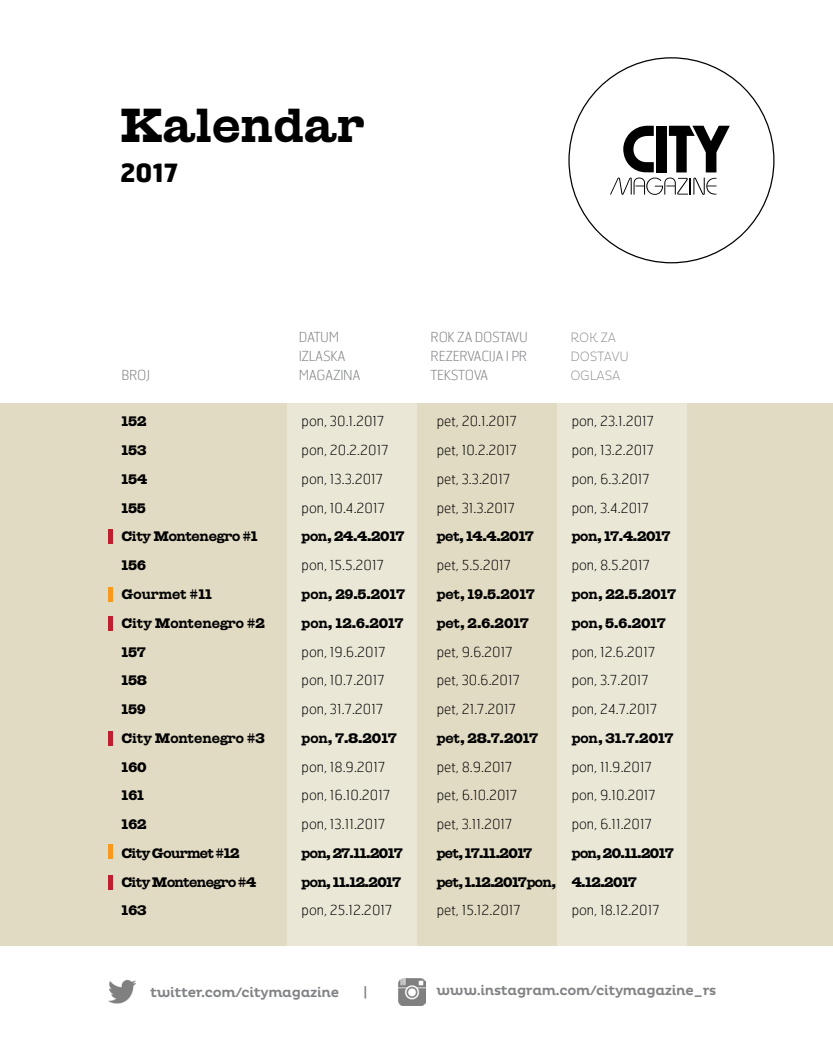
<style>
.page{position:relative;width:833px;height:1046px;background:#fff}
.page>*{position:absolute;margin:0;border:0;box-sizing:border-box;transform-origin:0 0}
.t1{font:47.5px "Giza";color:#000}
.t2{font:700 25px "Hermes FB";color:#000}
.t3{font:100 13.75px "Hermes FB";color:#000}
.t4{font:13.75px "Giza";letter-spacing:-.02em;color:#000}
.t5{font:13.75px "Giza";color:#000}
.t6{font:13.75px "Giza";letter-spacing:-.04em;color:#000}
.t7{font:100 13.75px/18.8px "Hermes FB";letter-spacing:-.025em;color:#808285}
.t8{font:500 13.75px "Pluto";letter-spacing:-.025em;color:#808285}
.t9{font:200 13.75px/18.8px "Pluto Cond";letter-spacing:-.01em;color:#808285}
</style>
<div class="page">
<div style="left:0;top:403px;width:833px;height:542px;background:#e2dbc3"></div>
<div style="left:287px;top:403px;width:129px;height:542px;background:#ebe7d7"></div>
<div style="left:557px;top:403px;width:129px;height:542px;background:#ebe7d7"></div>
<hr style="left:108px;top:529px;width:4px;height:14px;background:#be1e2d">
<hr style="left:108px;top:587px;width:4px;height:14px;background:#f8991d">
<hr style="left:108px;top:844px;width:4px;height:14px;background:#f8991d">
<hr style="left:108px;top:616px;width:4px;height:14px;background:#be1e2d">
<hr style="left:108px;top:874px;width:4px;height:15px;background:#be1e2d">
<hr style="left:108px;top:731px;width:4px;height:15px;background:#be1e2d">
<svg style="left:568px;top:57px;width:206px;height:206px"></svg>
<svg style="left:610px;top:126px;width:120px;height:69px"></svg>
<img style="left:109px;top:979px;width:27px;height:25px">
<img style="left:398px;top:978px;width:27px;height:26px">
<h1 class="t1" style="left:120px;top:98px;width:245px">Kalendar</h1>
<h2 class="t2" style="left:120px;top:157px;width:60px">2017</h2>
<p class="t7" style="left:122px;top:365px;width:30px">BROJ</p>
<p class="t7" style="left:299px;top:327px;width:63px">DATUM<br>IZLASKA<br>MAGAZINA</p>
<p class="t7" style="left:430px;top:327px;width:99px;text-align:justify">ROK ZA DOSTAVU REZERVACIJA I PR TEKSTOVA</p>
<p class="t9" style="left:570px;top:328px;width:60px">ROK ZA<br>DOSTAVU<br>OGLASA</p>
<p class="t4" style="left:122px;top:413px;width:26px">152</p>
<p class="t3" style="left:302px;top:412px;width:84px">pon, 30.1.2017</p>
<p class="t3" style="left:437px;top:412px;width:82px">pet, 20.1.2017</p>
<p class="t3" style="left:572px;top:412px;width:84px">pon, 23.1.2017</p>
<p class="t4" style="left:122px;top:442px;width:26px">153</p>
<p class="t3" style="left:302px;top:441px;width:89px">pon, 20.2.2017</p>
<p class="t3" style="left:437px;top:441px;width:82px">pet, 10.2.2017</p>
<p class="t3" style="left:572px;top:441px;width:84px">pon, 13.2.2017</p>
<p class="t4" style="left:122px;top:471px;width:27px">154</p>
<p class="t3" style="left:302px;top:470px;width:83px">pon, 13.3.2017</p>
<p class="t3" style="left:437px;top:470px;width:75px">pet, 3.3.2017</p>
<p class="t3" style="left:572px;top:470px;width:80px">pon, 6.3.2017</p>
<p class="t4" style="left:122px;top:500px;width:26px">155</p>
<p class="t3" style="left:302px;top:499px;width:85px">pon, 10.4.2017</p>
<p class="t3" style="left:437px;top:499px;width:80px">pet, 31.3.2017</p>
<p class="t3" style="left:572px;top:499px;width:79px">pon, 3.4.2017</p>
<p class="t4" style="left:122px;top:528px;width:138px">City Montenegro #1</p>
<p class="t4" style="left:302px;top:528px;width:104px">pon, 24.4.2017</p>
<p class="t4" style="left:437px;top:528px;width:99px">pet, 14.4.2017</p>
<p class="t4" style="left:572px;top:528px;width:100px">pon, 17.4.2017</p>
<p class="t4" style="left:122px;top:557px;width:26px">156</p>
<p class="t3" style="left:302px;top:556px;width:84px">pon, 15.5.2017</p>
<p class="t3" style="left:437px;top:556px;width:76px">pet, 5.5.2017</p>
<p class="t3" style="left:572px;top:556px;width:80px">pon, 8.5.2017</p>
<p class="t5" style="left:122px;top:586px;width:92px">Gourmet #11</p>
<p class="t5" style="left:302px;top:586px;width:105px">pon, 29.5.2017</p>
<p class="t5" style="left:437px;top:586px;width:99px">pet, 19.5.2017</p>
<p class="t5" style="left:572px;top:586px;width:106px">pon, 22.5.2017</p>
<p class="t5" style="left:122px;top:615px;width:145px">City Montenegro #2</p>
<p class="t5" style="left:302px;top:615px;width:103px">pon, 12.6.2017</p>
<p class="t4" style="left:437px;top:615px;width:94px">pet, 2.6.2017</p>
<p class="t4" style="left:572px;top:615px;width:96px">pon, 5.6.2017</p>
<p class="t4" style="left:122px;top:643px;width:26px">157</p>
<p class="t3" style="left:302px;top:642px;width:86px">pon, 19.6.2017</p>
<p class="t3" style="left:437px;top:642px;width:78px">pet, 9.6.2017</p>
<p class="t3" style="left:572px;top:642px;width:85px">pon, 12.6.2017</p>
<p class="t4" style="left:122px;top:672px;width:27px">158</p>
<p class="t3" style="left:302px;top:671px;width:85px">pon, 10.7.2017</p>
<p class="t3" style="left:437px;top:671px;width:85px">pet, 30.6.2017</p>
<p class="t3" style="left:572px;top:671px;width:79px">pon, 3.7.2017</p>
<p class="t4" style="left:122px;top:701px;width:26px">159</p>
<p class="t3" style="left:302px;top:700px;width:83px">pon, 31.7.2017</p>
<p class="t3" style="left:437px;top:700px;width:81px">pet, 21.7.2017</p>
<p class="t3" style="left:572px;top:700px;width:87px">pon, 24.7.2017</p>
<p class="t5" style="left:122px;top:730px;width:145px">City Montenegro #3</p>
<p class="t4" style="left:302px;top:730px;width:96px">pon, 7.8.2017</p>
<p class="t5" style="left:437px;top:730px;width:103px">pet, 28.7.2017</p>
<p class="t5" style="left:572px;top:730px;width:103px">pon, 31.7.2017</p>
<p class="t4" style="left:122px;top:758px;width:27px">160</p>
<p class="t3" style="left:302px;top:757px;width:85px">pon, 18.9.2017</p>
<p class="t3" style="left:437px;top:757px;width:77px">pet, 8.9.2017</p>
<p class="t3" style="left:572px;top:757px;width:82px">pon, 11.9.2017</p>
<p class="t4" style="left:122px;top:787px;width:24px">161</p>
<p class="t3" style="left:302px;top:786px;width:90px">pon, 16.10.2017</p>
<p class="t3" style="left:437px;top:786px;width:82px">pet, 6.10.2017</p>
<p class="t3" style="left:572px;top:786px;width:86px">pon, 9.10.2017</p>
<p class="t4" style="left:122px;top:816px;width:27px">162</p>
<p class="t3" style="left:302px;top:815px;width:85px">pon, 13.11.2017</p>
<p class="t3" style="left:437px;top:815px;width:77px">pet, 3.11.2017</p>
<p class="t3" style="left:572px;top:815px;width:82px">pon, 6.11.2017</p>
<p class="t6" style="left:122px;top:845px;width:120px">City Gourmet #12</p>
<p class="t6" style="left:302px;top:845px;width:102px">pon, 27.11.2017</p>
<p class="t6" style="left:437px;top:845px;width:97px">pet, 17.11.2017</p>
<p class="t6" style="left:572px;top:845px;width:103px">pon, 20.11.2017</p>
<p class="t6" style="left:122px;top:873px;width:136px">City Montenegro #4</p>
<p class="t6" style="left:302px;top:873px;width:101px">pon, 11.12.2017</p>
<p class="t6" style="left:437px;top:873px;width:201px">pet, 1.12.2017 pon, 4.12.2017</p>
<p class="t4" style="left:122px;top:902px;width:27px">163</p>
<p class="t3" style="left:302px;top:901px;width:92px">pon, 25.12.2017</p>
<p class="t3" style="left:437px;top:901px;width:86px">pet, 15.12.2017</p>
<p class="t3" style="left:572px;top:901px;width:90px">pon, 18.12.2017</p>
<p class="t8" style="left:150px;top:984px;width:191px">twitter.com/citymagazine</p>
<p class="t8" style="left:363px;top:984px;width:5px">|</p>
<p class="t8" style="left:436px;top:981px;width:281px">www.instagram.com/citymagazine_rs</p>
</div>
